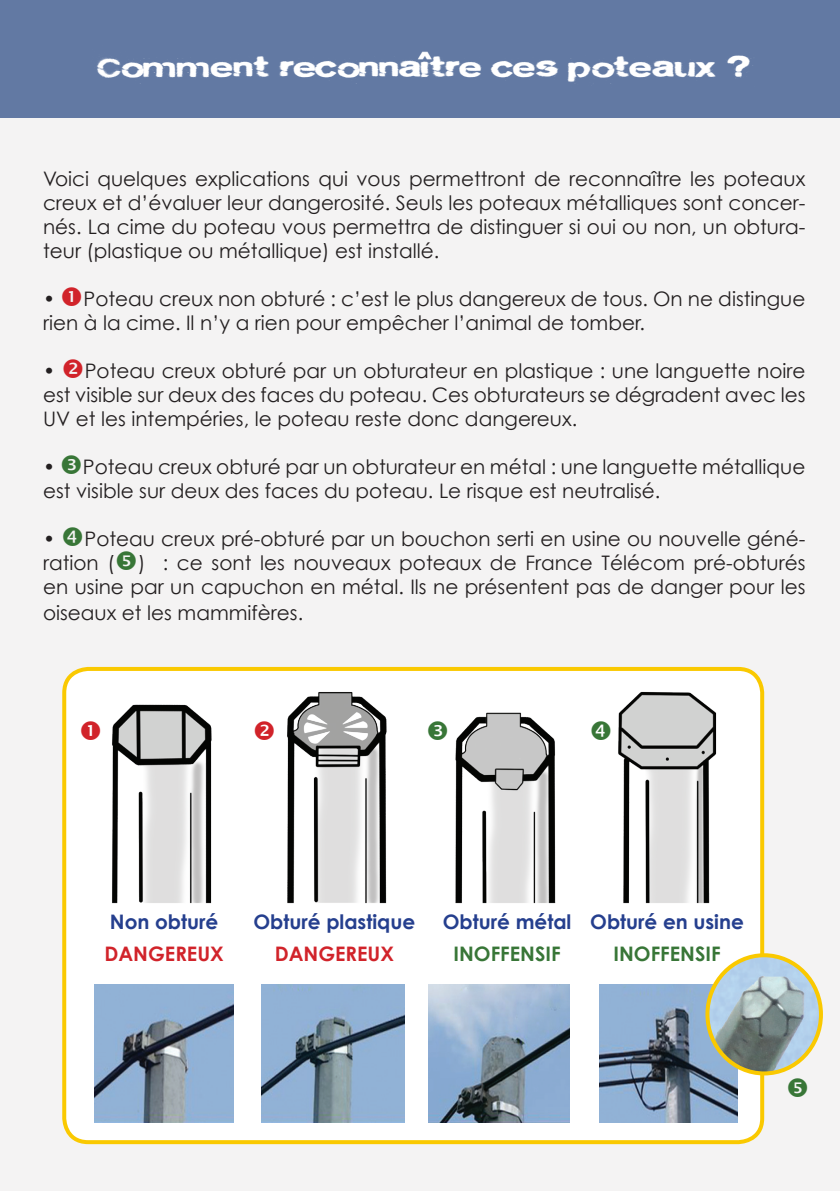
<style>
.page{position:relative;width:840px;height:1191px;background:#fff}
.page>*{position:absolute;margin:0;border:0;box-sizing:border-box;transform-origin:0 0}
.t1{font:30px "cityburn";color:#fff;scale:1.5 1}
.t2{font:20px/24px "Century Gothic";color:#231f20;text-align:justify}
.t3{font:700 20px "Century Gothic";color:#253f8e}
.t4{font:700 20px "Century Gothic";color:#387637}
.t5{font:700 20px "Century Gothic";color:#d1232a}
</style>
<div class="page">
<div style="left:0;top:0;width:839px;height:1191px;background:#f4f3f3"></div>
<div style="left:0;top:0;width:839px;height:118px;background:#6279a3"></div>
<div style="left:64px;top:669px;width:697px;height:473px;background:#fff;border-radius:24px"></div>
<img style="left:62px;top:666px;width:702px;height:287px">
<img style="left:95px;top:984px;width:139px;height:139px">
<img style="left:428px;top:984px;width:141px;height:139px">
<img style="left:261px;top:984px;width:143px;height:139px">
<img style="left:599px;top:984px;width:137px;height:139px">
<img style="left:707px;top:955px;width:113px;height:118px">
<div style="left:705px;top:953px;width:117px;height:122px;border:4px solid #fac900;border-radius:50%"></div>
<img style="left:418px;top:51px;width:14px;height:9px">
<svg style="left:81px;top:720px;width:19px;height:20px"></svg>
<svg style="left:255px;top:720px;width:19px;height:20px"></svg>
<svg style="left:428px;top:720px;width:19px;height:20px"></svg>
<svg style="left:591px;top:720px;width:19px;height:20px"></svg>
<p class="t1" style="left:96px;top:49px;width:437px">COMMENT RECONNAÎTRE CESPOTEAUX ?</p>
<p class="t2" style="left:43px;top:167px;width:763px">Voici quelques explications qui vous permettront de reconnaître les poteaux creux et d’évaluer leur dangerosité. Seuls les poteaux métalliques sont concer&shy;nés. La cime du poteau vous permettra de distinguer si oui ou non, un obtura&shy;teur (plastique ou métallique) est installé.</p>
<p class="t2" style="left:43px;top:287px;width:763px">• Poteau creux non obturé : c’est le plus dangereux de tous. On ne distingue rien à la cime. Il n’y a rien pour empêcher l’animal de tomber.</p>
<p class="t2" style="left:43px;top:359px;width:763px">• Poteau creux obturé par un obturateur en plastique : une languette noire est visible sur deux des faces du poteau. Ces obturateurs se dégradent avec les UV et les intempéries, le poteau reste donc dangereux.</p>
<p class="t2" style="left:43px;top:455px;width:763px">• Poteau creux obturé par un obturateur en métal : une languette métallique est visible sur deux des faces du poteau. Le risque est neutralisé.</p>
<p class="t2" style="left:43px;top:527px;width:763px">• Poteau creux pré-obturé par un bouchon serti en usine ou nouvelle géné&shy;ration ( ) : ce sont les nouveaux poteaux de France Télécom pré-obturés en usine par un capuchon en métal. Ils ne présentent pas de danger pour les</p>
<p class="t2" style="left:43px;top:601px;width:261px">oiseaux et les mammifères.</p>
<p class="t3" style="left:110px;top:909px;width:110px">Non obturé</p>
<p class="t5" style="left:104px;top:941px;width:121px">DANGEREUX</p>
<p class="t3" style="left:253px;top:909px;width:163px">Obturé plastique</p>
<p class="t5" style="left:274px;top:941px;width:121px">DANGEREUX</p>
<p class="t3" style="left:442px;top:909px;width:130px">Obturé métal</p>
<p class="t4" style="left:453px;top:941px;width:109px">INOFFENSIF</p>
<p class="t3" style="left:590px;top:909px;width:155px">Obturé en usine</p>
<p class="t4" style="left:613px;top:941px;width:109px">INOFFENSIF</p>
</div>
